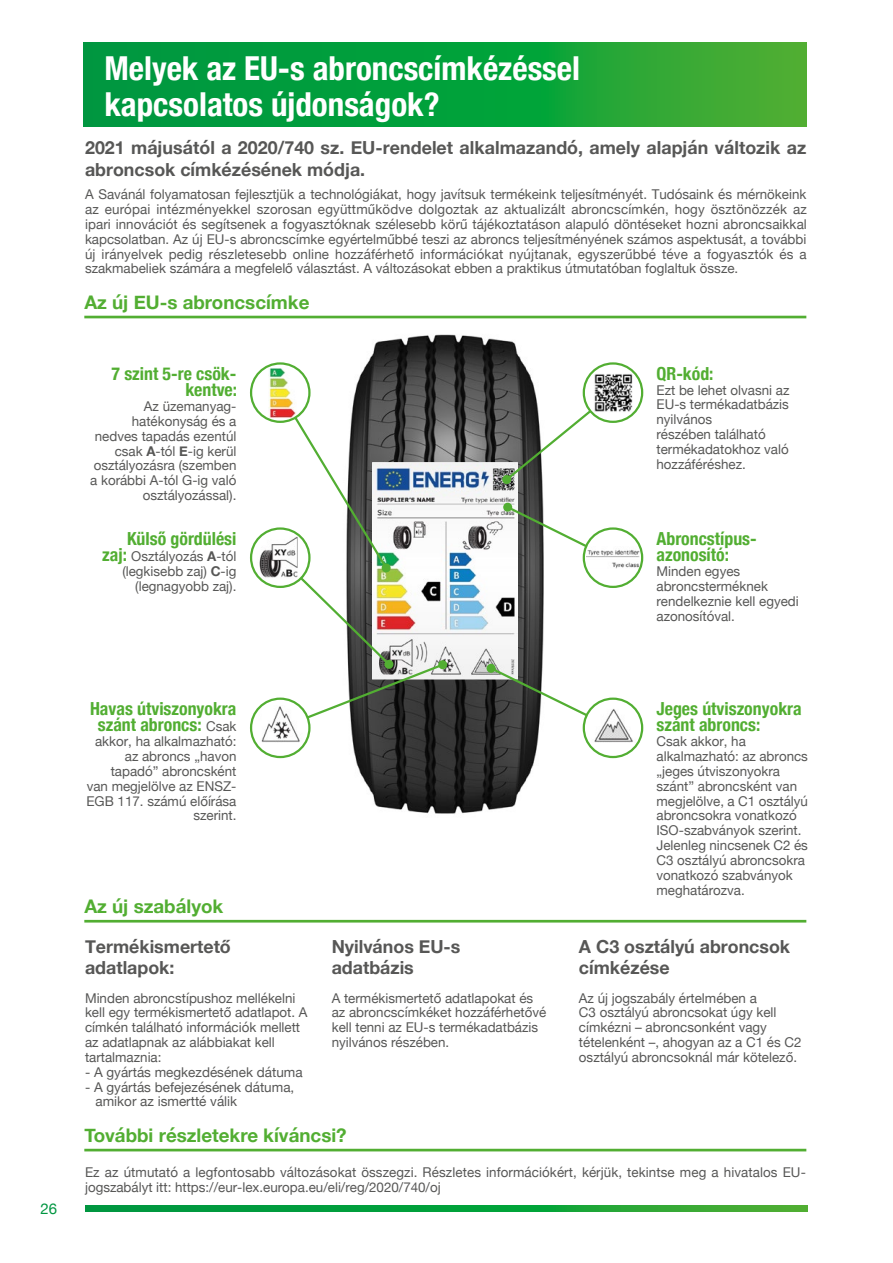
<style>
.page{position:relative;width:893px;height:1263px;background:#fff}
.page>*{position:absolute;margin:0;border:0;box-sizing:border-box;transform-origin:0 0}
.t1{font:700 condensed 33px/36px "Helvetica Neue";color:#fff}
.t2{font:700 18.75px "Helvetica Neue";color:#52ae32}
.t3{font:700 18px/21.6px "Helvetica Neue";color:#575756}
.t4{font:700 condensed 18px/16.5px "Helvetica Neue";color:#52ae32}
.t5{font:15px "Helvetica Neue";color:#009641}
.t6{font:13.5px/14.9px "Helvetica Neue";color:#575756}
.s1{font-weight:700}
.s2{font-weight:700;font-stretch:condensed;font-size:18px;color:#52ae32}
.s3{font-weight:400;font-stretch:normal;font-size:13.5px;color:#575756}
</style>
<div class="page">
<img style="left:351px;top:334px;width:188px;height:480px">
<svg style="left:85px;top:1205px;width:723px;height:7px;background:#12a13a"></svg>
<svg style="left:84px;top:43px;width:723px;height:83px;background:#12a13a"></svg>
<svg style="left:286px;top:389px;width:322px;height:342px"></svg>
<div style="left:438px;top:660px;width:9px;height:9px;background:#52ae32;border-radius:50%"></div>
<svg style="left:584px;top:363px;width:58px;height:59px"></svg>
<img style="left:593px;top:370px;width:41px;height:43px">
<div style="left:583px;top:362px;width:60px;height:61px;border:2px solid #52ae32;border-radius:50%"></div>
<svg style="left:251px;top:363px;width:58px;height:59px"></svg>
<img style="left:268px;top:368px;width:29px;height:50px">
<div style="left:250px;top:362px;width:61px;height:61px;border:2px solid #52ae32;border-radius:50%"></div>
<svg style="left:251px;top:528px;width:58px;height:59px"></svg>
<img style="left:257px;top:536px;width:41px;height:43px">
<div style="left:250px;top:527px;width:61px;height:61px;border:2px solid #52ae32;border-radius:50%"></div>
<div style="left:584px;top:528px;width:58px;height:59px;background:#fff;border-radius:50%"></div>
<img style="left:587px;top:550px;width:52px;height:18px">
<div style="left:583px;top:527px;width:60px;height:61px;border:2px solid #52ae32;border-radius:50%"></div>
<svg style="left:584px;top:699px;width:58px;height:58px"></svg>
<img style="left:591px;top:705px;width:45px;height:38px">
<div style="left:583px;top:697px;width:60px;height:61px;border:2px solid #52ae32;border-radius:50%"></div>
<svg style="left:251px;top:699px;width:58px;height:58px"></svg>
<img style="left:259px;top:705px;width:45px;height:38px">
<div style="left:250px;top:697px;width:61px;height:61px;border:2px solid #52ae32;border-radius:50%"></div>
<hr style="left:84px;top:920px;width:722px;height:2px;background:#52ae32">
<hr style="left:84px;top:1149px;width:722px;height:2px;background:#52ae32">
<hr style="left:84px;top:316px;width:722px;height:2px;background:#52ae32">
<h1 class="t1" style="left:104px;top:48px;width:477px">Melyek az EU-s abroncscímkézéssel kapcsolatos újdonságok?</h1>
<h3 class="t3" style="left:85px;top:137px;width:723px">2021 májusától a 2020/740 sz. EU-rendelet alkalmazandó, amely alapján változik az abroncsok címkézésének módja.</h3>
<p class="t6" style="left:85px;top:188px;width:723px;text-align:justify">A Savánál folyamatosan fejlesztjük a technológiákat, hogy javítsuk termékeink teljesítményét. Tudósaink és mérnökeink az európai intézményekkel szorosan együttműködve dolgoztak az aktualizált abroncscímkén, hogy ösztönözzék az ipari innovációt és segítsenek a fogyasztóknak szélesebb körű tájékoztatáson alapuló döntéseket hozni abroncsaikkal kapcsolatban. Az új EU-s abroncscímke egyértelműbbé teszi az abroncs teljesítményének számos aspektusát, a további új irányelvek pedig részletesebb online hozzáférhető információkat nyújtanak, egyszerűbbé téve a fogyasztók és a szakmabeliek számára a megfelelő választást. A változásokat ebben a praktikus útmutatóban foglaltuk össze.</p>
<h2 class="t2" style="left:84px;top:287px;width:227px">Az új EU-s abroncscímke</h2>
<h3 class="t4" style="left:112px;top:364px;width:127px;text-align:right">7 szint 5-re csök&shy;kentve:</h3>
<p class="t6" style="left:90px;top:400px;width:148px;text-align:right">Az üzemanyag&shy;hatékonyság és a nedves tapadás ezentúl csak <span class="s1">A</span>-tól <span class="s1">E</span>-ig kerül osztályozásra (szemben a korábbi A-tól G-ig való osztályozással).</p>
<h3 class="t4" style="left:127px;top:529px;width:111px">Külső gördülési</h3>
<p class="t6" style="left:102px;top:550px;width:136px;text-align:right"><span class="s2">zaj:</span> Osztályozás <span class="s1">A</span>-tól (legkisebb zaj) <span class="s1">C</span>-ig (legnagyobb zaj).</p>
<h3 class="t4" style="left:656px;top:364px;width:59px">QR-kód:</h3>
<p class="t6" style="left:656px;top:383px;width:134px">Ezt be lehet olvasni az<br>EU-s termékadatbázis nyilvános<br>részében található termékadatokhoz való hozzáféréshez.</p>
<h3 class="t4" style="left:656px;top:529px;width:102px">Abroncstípus&shy;azonosító:</h3>
<p class="t6" style="left:656px;top:565px;width:144px">Minden egyes abroncsterméknek rendelkeznie kell egyedi azonosítóval.</p>
<p class="t5" style="left:41px;top:1197px;width:18px">26</p>
<h3 class="t4" style="left:90px;top:699px;width:148px;text-align:center">Havas útviszonyokra szánt abroncs: <span class="s3">Csak</span></h3>
<p class="t6" style="left:86px;top:735px;width:151px;text-align:right">akkor, ha alkalmazható: az abroncs „havon tapadó” abroncsként van megjelölve az ENSZ-<br>EGB 117. számú előírása szerint.</p>
<h2 class="t2" style="left:84px;top:891px;width:141px">Az új szabályok</h2>
<h3 class="t3" style="left:85px;top:936px;width:147px">Termékismertető adatlapok:</h3>
<p class="t6" style="left:85px;top:991px;width:224px">Minden abroncstípushoz mellékelni kell egy termékismertető adatlapot. A címkén található információk mellett az adatlapnak az alábbiakat kell tartalmaznia:</p>
<p class="t6" style="left:85px;top:1065px;width:219px">- A gyártás megkezdésének dátuma</p>
<p class="t6" style="left:96px;top:1080px;width:200px;text-indent:-11px">- A gyártás befejezésének dátuma, amikor az ismertté válik</p>
<h3 class="t3" style="left:332px;top:936px;width:130px">Nyilvános EU-s adatbázis</h3>
<p class="t6" style="left:332px;top:991px;width:216px">A termékismertető adatlapokat és az abroncscímkéket hozzáférhetővé kell tenni az EU-s termékadatbázis nyilvános részében.</p>
<h2 class="t2" style="left:84px;top:1120px;width:264px">További részletekre kíváncsi?</h2>
<h3 class="t4" style="left:656px;top:699px;width:147px">Jeges útviszonyokra szánt abroncs:</h3>
<p class="t6" style="left:656px;top:735px;width:153px">Csak akkor, ha alkalmazható: az abroncs „jeges útviszonyokra szánt” abroncsként van megjelölve, a C1 osztályú abroncsokra vonatkozó<br>ISO-szabványok szerint.<br>Jelenleg nincsenek C2 és<br>C3 osztályú abroncsokra vonatkozó szabványok meghatározva.</p>
<h3 class="t3" style="left:579px;top:936px;width:213px">A C3 osztályú abroncsok címkézése</h3>
<p class="t6" style="left:579px;top:991px;width:224px">Az új jogszabály értelmében a<br>C3 osztályú abroncsokat úgy kell címkézni – abroncsonként vagy tételenként –, ahogyan az a C1 és C2 osztályú abroncsoknál már kötelező.</p>
<p class="t6" style="left:85px;top:1165px;width:722px">Ez az útmutató a legfontosabb változásokat összegzi. Részletes információkért, kérjük, tekintse meg a hivatalos EU&shy;jogszabályt itt: https://eur-lex.europa.eu/eli/reg/2020/740/oj</p>
</div>
